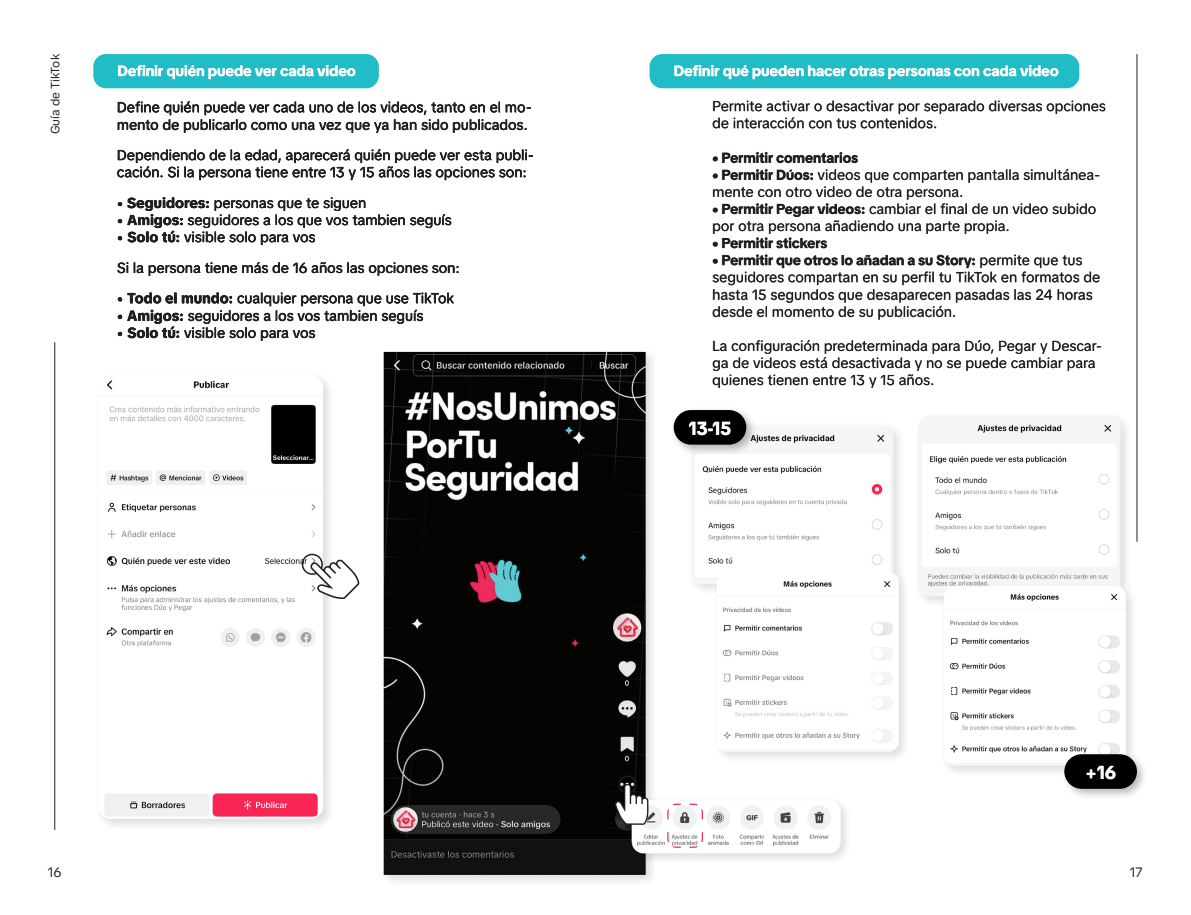
<style>
.page{position:relative;width:1191px;height:915px;background:#fff}
.page>*{position:absolute;margin:0;border:0;box-sizing:border-box;transform-origin:0 0}
.t1{font:700 18.45px "Tik Tok Sans Display";color:#fff}
.t2{font:700 15px "Tik Tok Sans Display";color:#fff}
.t3{font:14.25px/17.1px "Tik Tok Sans Text";color:#231f20}
.t4{font:700 14.25px "Tik Tok Sans Display";color:#231f20}
.t5{font:13.5px "Tik Tok Sans Text";color:#231f20}
.t6{font:12px "Tik Tok Sans Text";color:#231f20}
.s1{font-weight:700}
.s2{font-family:"Tik Tok Sans Display";font-weight:700}
</style>
<div class="page">
<hr style="left:54px;top:342px;width:1px;height:487px;background:#231f20">
<hr style="left:1136px;top:54px;width:1px;height:487px;background:#231f20">
<div style="left:93px;top:54px;width:286px;height:34px;background:#21bdc6;border-radius:13px"></div>
<svg style="left:118px;top:65px;width:237px;height:14px"></svg>
<img style="left:383px;top:292px;width:269px;height:589px">
<div style="left:94px;top:371px;width:241px;height:460px;background:#231f20;opacity:.15"></div>
<img style="left:98px;top:375px;width:225px;height:443px">
<svg style="left:301px;top:552px;width:59px;height:48px"></svg>
<svg style="left:713px;top:340px;width:388px;height:48px"></svg>
<svg style="left:713px;top:254px;width:386px;height:65px"></svg>
<svg style="left:713px;top:169px;width:386px;height:79px"></svg>
<svg style="left:713px;top:152px;width:145px;height:11px"></svg>
<svg style="left:713px;top:101px;width:392px;height:27px"></svg>
<div style="left:649px;top:54px;width:430px;height:34px;background:#21bdc6;border-radius:13px"></div>
<svg style="left:674px;top:65px;width:384px;height:14px"></svg>
<div style="left:914px;top:411px;width:224px;height:366px;background:#231f20;opacity:.15"></div>
<img style="left:918px;top:415px;width:202px;height:181px">
<img style="left:944px;top:585px;width:182px;height:180px">
<div style="left:687px;top:421px;width:224px;height:342px;background:#231f20;opacity:.15"></div>
<img style="left:691px;top:425px;width:202px;height:159px">
<img style="left:717px;top:572px;width:181px;height:179px">
<div style="left:628px;top:796px;width:224px;height:68px;background:#231f20;opacity:.15"></div>
<img style="left:631px;top:799px;width:209px;height:54px">
<div style="left:1061px;top:750px;width:87px;height:49px;background:#231f20;opacity:.3"></div>
<div style="left:1064px;top:754px;width:73px;height:34px;background:#000;border-radius:17px"></div>
<svg style="left:1086px;top:765px;width:29px;height:13px"></svg>
<svg style="left:667px;top:802px;width:36px;height:46px"></svg>
<svg style="left:614px;top:775px;width:35px;height:49px"></svg>
<div style="left:670px;top:406px;width:87px;height:49px;background:#231f20;opacity:.3"></div>
<div style="left:673px;top:410px;width:73px;height:34px;background:#000;border-radius:17px"></div>
<svg style="left:689px;top:421px;width:41px;height:14px"></svg>
<svg style="left:118px;top:293px;width:336px;height:47px"></svg>
<svg style="left:118px;top:262px;width:340px;height:13px"></svg>
<svg style="left:118px;top:197px;width:333px;height:48px"></svg>
<svg style="left:118px;top:149px;width:415px;height:31px"></svg>
<svg style="left:118px;top:102px;width:413px;height:30px"></svg>
<p class="t6" style="left:46px;top:134px;width:82px;rotate:-90deg">Guía de TikTok</p>
<p class="t2" style="left:117px;top:60px;width:240px">Definir quién puede ver cada video</p>
<p class="t3" style="left:117px;top:98px;width:416px">Define quién puede ver cada uno de los videos, tanto en el mo&shy;mento de publicarlo como una vez que ya han sido publicados.</p>
<p class="t3" style="left:117px;top:145px;width:418px">Dependiendo de la edad, aparecerá quién puede ver esta publi&shy;cación. Si la persona tiene entre 13 y 15 años las opciones son:</p>
<p class="t3" style="left:117px;top:193px;width:251px">• <span class="s1">Seguidores:</span> personas que te siguen</p>
<p class="t3" style="left:117px;top:210px;width:336px">• <span class="s1">Amigos:</span> seguidores a los que vos tambien seguís</p>
<p class="t3" style="left:117px;top:227px;width:200px">• <span class="s1">Solo tú:</span> visible solo para vos</p>
<p class="t3" style="left:117px;top:258px;width:344px">Si la persona tiene más de 16 años las opciones son:</p>
<p class="t3" style="left:117px;top:289px;width:338px">• <span class="s1">Todo el mundo:</span> cualquier persona que use TikTok</p>
<p class="t3" style="left:117px;top:306px;width:308px">• <span class="s1">Amigos:</span> seguidores a los vos tambien seguís</p>
<p class="t3" style="left:117px;top:323px;width:200px">• <span class="s1">Solo tú:</span> visible solo para vos</p>
<p class="t2" style="left:673px;top:60px;width:386px">Definir qué pueden hacer otras personas con cada video</p>
<p class="t3" style="left:712px;top:96px;width:395px">Permite activar o desactivar por separado diversas opciones de interacción con tus contenidos.</p>
<p class="t4" style="left:712px;top:148px;width:147px">• Permitir comentarios</p>
<p class="t3" style="left:712px;top:165px;width:389px"><span class="s2">• Permitir Dúos:</span> videos que comparten pantalla simultánea&shy;mente con otro video de otra persona.</p>
<p class="t3" style="left:712px;top:199px;width:385px"><span class="s2">• Permitir Pegar videos:</span> cambiar el final de un video subido por otra persona añadiendo una parte propia.</p>
<p class="t4" style="left:712px;top:233px;width:116px">• Permitir stickers</p>
<p class="t3" style="left:712px;top:250px;width:389px"><span class="s2">• Permitir que otros lo añadan a su Story:</span> permite que tus seguidores compartan en su perfil tu TikTok en formatos de hasta 15 segundos que desaparecen pasadas las 24 horas desde el momento de su publicación.</p>
<p class="t3" style="left:712px;top:336px;width:391px">La configuración predeterminada para Dúo, Pegar y Descar&shy;ga de videos está desactivada y no se puede cambiar para quienes tienen entre 13 y 15 años.</p>
<p class="t1" style="left:689px;top:415px;width:44px">13-15</p>
<p class="t1" style="left:1085px;top:759px;width:32px">+16</p>
<p class="t5" style="left:48px;top:862px;width:15px">16</p>
<p class="t5" style="left:1129px;top:862px;width:14px">17</p>
</div>
